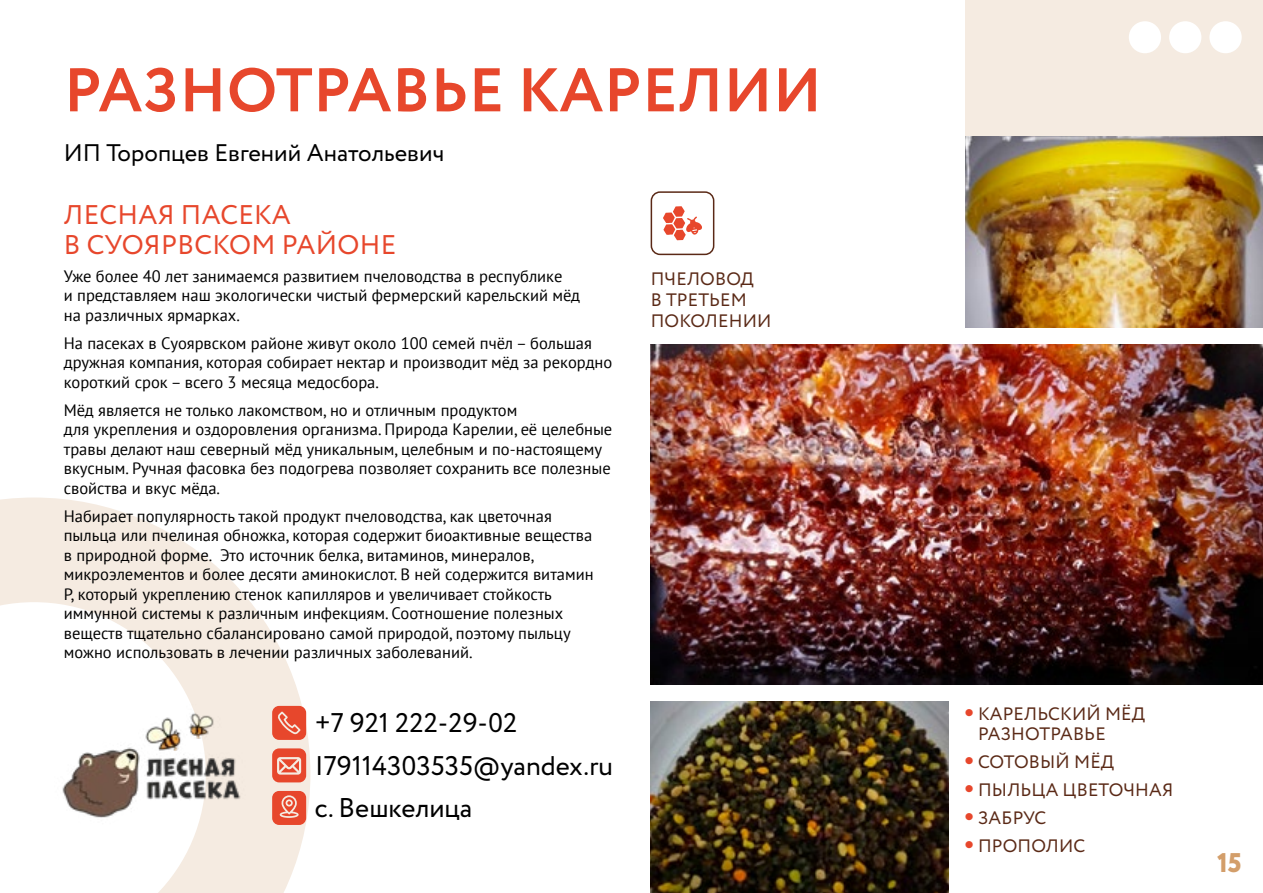
<style>
.page{position:relative;width:1263px;height:893px;background:#fff}
.page>*{position:absolute;margin:0;border:0;box-sizing:border-box;transform-origin:0 0}
.t1{font:700 61.5px "Circe";letter-spacing:.01em;color:#e7472c}
.t2{font:27px "Circe";color:#000}
.t3{font:27px/30px "Circe";letter-spacing:.01em;color:#e7472c}
.t4{font:800 27px "Circe";color:#d39e6a}
.t5{font:24px "Circe";color:#000}
.t6{font:18px/21px "Circe";letter-spacing:.01em;color:#5a2916}
.t7{font:16.5px/19.5px "PT Sans";color:#000}
.s1{font-weight:800;font-size:24px;color:#e7472c}
</style>
<div class="page">
<div style="left:965px;top:0;width:298px;height:327px;background:#f5ebe1"></div>
<div style="left:1129px;top:21px;width:32px;height:32px;background:#fff;border-radius:50%"></div>
<div style="left:1169px;top:21px;width:32px;height:32px;background:#fff;border-radius:50%"></div>
<div style="left:1209px;top:21px;width:33px;height:32px;background:#fff;border-radius:50%"></div>
<svg style="left:0;top:497px;width:310px;height:396px"></svg>
<img style="left:651px;top:702px;width:297px;height:191px">
<img style="left:965px;top:136px;width:298px;height:191px">
<img style="left:651px;top:344px;width:612px;height:341px">
<div style="left:651px;top:191px;width:63px;height:64px;border:2px solid #5a2916;border-radius:9px"></div>
<svg style="left:663px;top:206px;width:39px;height:34px"></svg>
<svg style="left:272px;top:791px;width:34px;height:34px"></svg>
<svg style="left:272px;top:706px;width:34px;height:34px"></svg>
<svg style="left:272px;top:748px;width:34px;height:34px"></svg>
<img style="left:54px;top:705px;width:195px;height:121px">
<h1 class="t1" style="left:64px;top:49px;width:759px">РАЗНОТРАВЬЕ КАРЕЛИИ</h1>
<h3 class="t5" style="left:64px;top:136px;width:382px">ИП Торопцев Евгений Анатольевич</h3>
<h2 class="t3" style="left:64px;top:201px;width:334px">ЛЕСНАЯ ПАСЕКА<br>В СУОЯРВСКОМ РАЙОНЕ</h2>
<p class="t7" style="left:64px;top:266px;width:518px">Уже более 40 лет занимаемся развитием пчеловодства в республике<br>и представляем наш экологически чистый фермерский карельский мёд на различных ярмарках.</p>
<p class="t7" style="left:64px;top:333px;width:550px">На пасеках в Суоярвском районе живут около 100 семей пчёл – большая дружная компания, которая собирает нектар и производит мёд за рекордно короткий срок – всего 3 месяца медосбора.</p>
<p class="t7" style="left:64px;top:400px;width:550px">Мёд является не только лакомством, но и отличным продуктом<br>для укрепления и оздоровления организма. Природа Карелии, её целебные травы делают наш северный мёд уникальным, целебным и по-настоящему вкусным. Ручная фасовка без подогрева позволяет сохранить все полезные свойства и вкус мёда.</p>
<p class="t7" style="left:64px;top:506px;width:531px">Набирает популярность такой продукт пчеловодства, как цветочная пыльца или пчелиная обножка, которая содержит биоактивные вещества в природной форме. Это источник белка, витаминов, минералов, микроэлементов и более десяти аминокислот. В ней содержится витамин Р, который укреплению стенок капилляров и увеличивает стойкость иммунной системы к различным инфекциям. Соотношение полезных веществ тщательно сбалансировано самой природой, поэтому пыльцу можно использовать в лечении различных заболеваний.</p>
<p class="t6" style="left:651px;top:269px;width:122px">ПЧЕЛОВОД<br>В ТРЕТЬЕМ<br>ПОКОЛЕНИИ</p>
<h2 class="t2" style="left:315px;top:705px;width:204px">+7 921 222-29-02</h2>
<p class="t6" style="left:978px;top:705px;width:169px;line-height:19.5px;text-indent:-13px"><span class="s1">•</span> КАРЕЛЬСКИЙ МЁД<br>РАЗНОТРАВЬЕ</p>
<p class="t6" style="left:965px;top:752px;width:151px"><span class="s1">•</span> СОТОВЫЙ МЁД</p>
<p class="t6" style="left:965px;top:780px;width:209px"><span class="s1">•</span> ПЫЛЬЦА ЦВЕТОЧНАЯ</p>
<p class="t6" style="left:965px;top:808px;width:83px"><span class="s1">•</span> ЗАБРУС</p>
<p class="t6" style="left:965px;top:836px;width:121px"><span class="s1">•</span> ПРОПОЛИС</p>
<h2 class="t2" style="left:315px;top:747px;width:300px">I79114303535@yandex.ru</h2>
<h2 class="t2" style="left:315px;top:790px;width:159px">с. Вешкелица</h2>
<h2 class="t4" style="left:1217px;top:844px;width:26px">15</h2>
</div>
